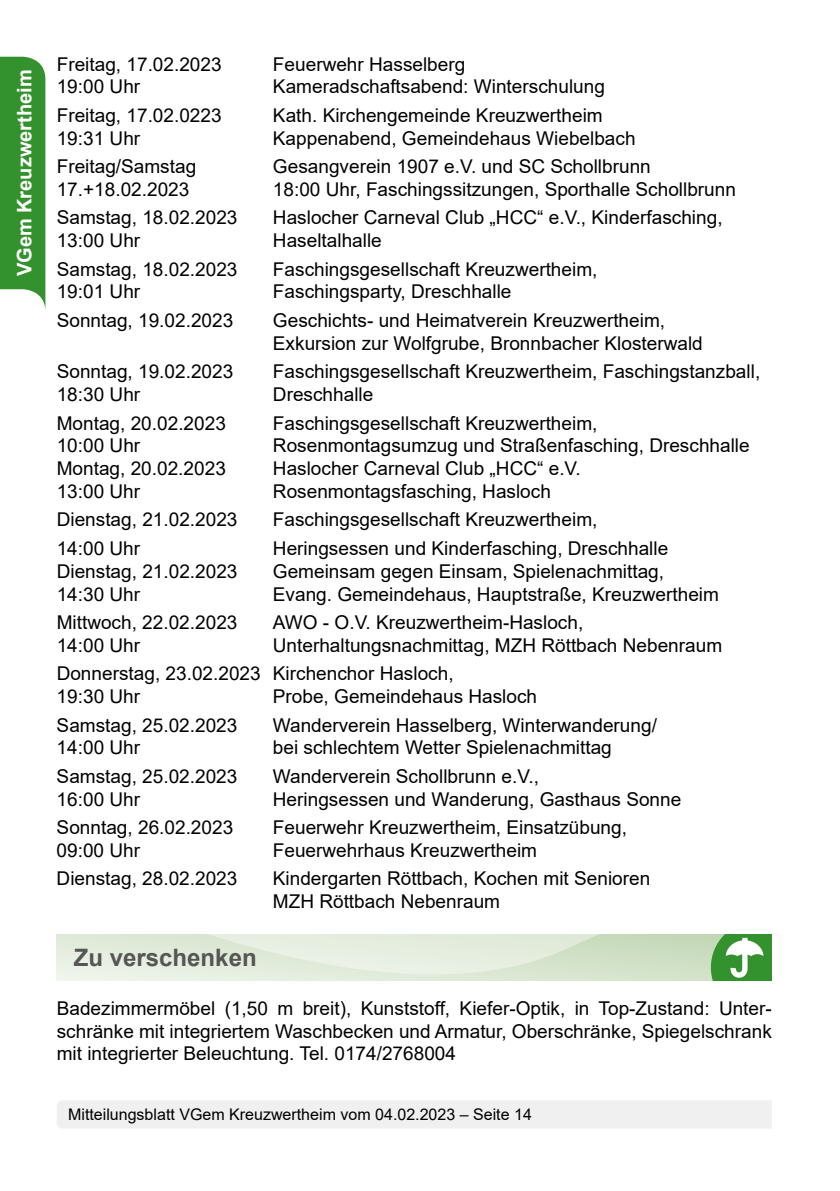
<style>
.page{position:relative;width:840px;height:1191px;background:#fff}
.page>*{position:absolute;margin:0;border:0;box-sizing:border-box;transform-origin:0 0}
.t1{font:700 24px "Arial";color:#565655}
.t2{font:700 20px "Arial";color:#fff}
.t3{font:19px/22.8px "Arial";color:#000}
.t4{font:16px "Arial";color:#000}
</style>
<div class="page">
<div style="left:57px;top:1100px;width:714px;height:28px;background:#f0f0f0"></div>
<svg style="left:57px;top:935px;width:714px;height:45px;background:#d5e4ce"></svg>
<svg style="left:0;top:57px;width:45px;height:250px;background:#42993c"></svg>
<p class="t2" style="left:10px;top:276px;width:208px;rotate:-90deg">VGem Kreuzwertheim</p>
<p class="t3" style="left:57px;top:52px;width:166px">Freitag, 17.02.2023</p>
<p class="t3" style="left:273px;top:52px;width:194px">Feuerwehr Hasselberg</p>
<p class="t3" style="left:57px;top:75px;width:85px">19:00 Uhr</p>
<p class="t3" style="left:273px;top:75px;width:333px">Kameradschaftsabend: Winterschulung</p>
<p class="t3" style="left:57px;top:104px;width:166px">Freitag, 17.02.0223</p>
<p class="t3" style="left:273px;top:104px;width:331px">Kath. Kirchengemeinde Kreuzwertheim</p>
<p class="t3" style="left:57px;top:126px;width:85px">19:31 Uhr</p>
<p class="t3" style="left:273px;top:126px;width:364px">Kappenabend, Gemeindehaus Wiebelbach</p>
<p class="t3" style="left:57px;top:155px;width:141px">Freitag/Samstag</p>
<p class="t3" style="left:273px;top:155px;width:379px">Gesangverein 1907 e.V. und SC Schollbrunn</p>
<p class="t3" style="left:57px;top:178px;width:134px">17.+18.02.2023</p>
<p class="t3" style="left:273px;top:178px;width:464px">18:00 Uhr, Faschingssitzungen, Sporthalle Schollbrunn</p>
<p class="t3" style="left:57px;top:206px;width:182px">Samstag, 18.02.2023</p>
<p class="t3" style="left:273px;top:206px;width:451px">Haslocher Carneval Club „HCC“ e.V., Kinderfasching,</p>
<p class="t3" style="left:57px;top:229px;width:85px">13:00 Uhr</p>
<p class="t3" style="left:273px;top:229px;width:110px">Haseltalhalle</p>
<p class="t3" style="left:57px;top:257px;width:182px">Samstag, 18.02.2023</p>
<p class="t3" style="left:273px;top:257px;width:326px">Faschingsgesellschaft Kreuzwertheim,</p>
<p class="t3" style="left:57px;top:280px;width:85px">19:01 Uhr</p>
<p class="t3" style="left:273px;top:280px;width:240px">Faschingsparty, Dreschhalle</p>
<p class="t3" style="left:57px;top:309px;width:178px">Sonntag, 19.02.2023</p>
<p class="t3" style="left:273px;top:309px;width:431px">Geschichts- und Heimatverein Kreuzwertheim,<br>Exkursion zur Wolfgrube, Bronnbacher Klosterwald</p>
<p class="t3" style="left:57px;top:360px;width:178px">Sonntag, 19.02.2023</p>
<p class="t3" style="left:273px;top:360px;width:488px">Faschingsgesellschaft Kreuzwertheim, Faschingstanzball,</p>
<p class="t3" style="left:57px;top:383px;width:85px">18:30 Uhr</p>
<p class="t3" style="left:273px;top:383px;width:102px">Dreschhalle</p>
<p class="t3" style="left:57px;top:411px;width:171px">Montag, 20.02.2023</p>
<p class="t3" style="left:273px;top:411px;width:326px">Faschingsgesellschaft Kreuzwertheim,</p>
<p class="t3" style="left:57px;top:434px;width:85px">10:00 Uhr</p>
<p class="t3" style="left:273px;top:434px;width:478px">Rosenmontagsumzug und Straßenfasching, Dreschhalle</p>
<p class="t3" style="left:57px;top:457px;width:171px">Montag, 20.02.2023</p>
<p class="t3" style="left:273px;top:457px;width:309px">Haslocher Carneval Club „HCC“ e.V.</p>
<p class="t3" style="left:57px;top:480px;width:85px">13:00 Uhr</p>
<p class="t3" style="left:273px;top:480px;width:279px">Rosenmontagsfasching, Hasloch</p>
<p class="t3" style="left:57px;top:508px;width:182px">Dienstag, 21.02.2023</p>
<p class="t3" style="left:273px;top:508px;width:326px">Faschingsgesellschaft Kreuzwertheim,</p>
<p class="t3" style="left:57px;top:536px;width:85px">14:00 Uhr</p>
<p class="t3" style="left:273px;top:536px;width:396px">Heringsessen und Kinderfasching, Dreschhalle</p>
<p class="t3" style="left:57px;top:559px;width:182px">Dienstag, 21.02.2023</p>
<p class="t3" style="left:273px;top:559px;width:392px">Gemeinsam gegen Einsam, Spielenachmittag,</p>
<p class="t3" style="left:57px;top:582px;width:85px">14:30 Uhr</p>
<p class="t3" style="left:273px;top:582px;width:447px">Evang. Gemeindehaus, Hauptstraße, Kreuzwertheim</p>
<p class="t3" style="left:57px;top:611px;width:182px">Mittwoch, 22.02.2023</p>
<p class="t3" style="left:273px;top:611px;width:312px">AWO - O.V. Kreuzwertheim-Hasloch,</p>
<p class="t3" style="left:57px;top:633px;width:85px">14:00 Uhr</p>
<p class="t3" style="left:57px;top:631px;width:666px;line-height:28.4px;text-indent:216px">Unterhaltungsnachmittag, MZH Röttbach Nebenraum<br>Donnerstag, 23.02.2023 Kirchenchor Hasloch,</p>
<p class="t3" style="left:57px;top:685px;width:85px">19:30 Uhr</p>
<p class="t3" style="left:273px;top:685px;width:266px">Probe, Gemeindehaus Hasloch</p>
<p class="t3" style="left:57px;top:713px;width:182px">Samstag, 25.02.2023</p>
<p class="t3" style="left:273px;top:713px;width:385px">Wanderverein Hasselberg, Winterwanderung/</p>
<p class="t3" style="left:57px;top:736px;width:85px">14:00 Uhr</p>
<p class="t3" style="left:273px;top:736px;width:340px">bei schlechtem Wetter Spielenachmittag</p>
<p class="t3" style="left:57px;top:764px;width:182px">Samstag, 25.02.2023</p>
<p class="t3" style="left:273px;top:764px;width:267px">Wanderverein Schollbrunn e.V.,</p>
<p class="t3" style="left:57px;top:787px;width:85px">16:00 Uhr</p>
<p class="t3" style="left:273px;top:787px;width:410px">Heringsessen und Wanderung, Gasthaus Sonne</p>
<p class="t3" style="left:57px;top:816px;width:178px">Sonntag, 26.02.2023</p>
<p class="t3" style="left:273px;top:816px;width:355px">Feuerwehr Kreuzwertheim, Einsatzübung,</p>
<p class="t3" style="left:57px;top:838px;width:85px">09:00 Uhr</p>
<p class="t3" style="left:273px;top:838px;width:265px">Feuerwehrhaus Kreuzwertheim</p>
<p class="t3" style="left:57px;top:867px;width:182px">Dienstag, 28.02.2023</p>
<p class="t3" style="left:273px;top:867px;width:379px">Kindergarten Röttbach, Kochen mit Senioren<br>MZH Röttbach Nebenraum</p>
<p class="t1" style="left:74px;top:940px;width:184px">Zu verschenken</p>
<p class="t3" style="left:57px;top:996px;width:716px;text-align:justify">Badezimmermöbel (1,50 m breit), Kunststoff, Kiefer-Optik, in Top-Zustand: Unter&shy;schränke mit integriertem Waschbecken und Armatur, Oberschränke, Spiegelschrank mit integrierter Beleuchtung. Tel. 0174/2768004</p>
<p class="t4" style="left:68px;top:1103px;width:465px">Mitteilungsblatt VGem Kreuzwertheim vom 04.02.2023 – Seite 14</p>
</div>
